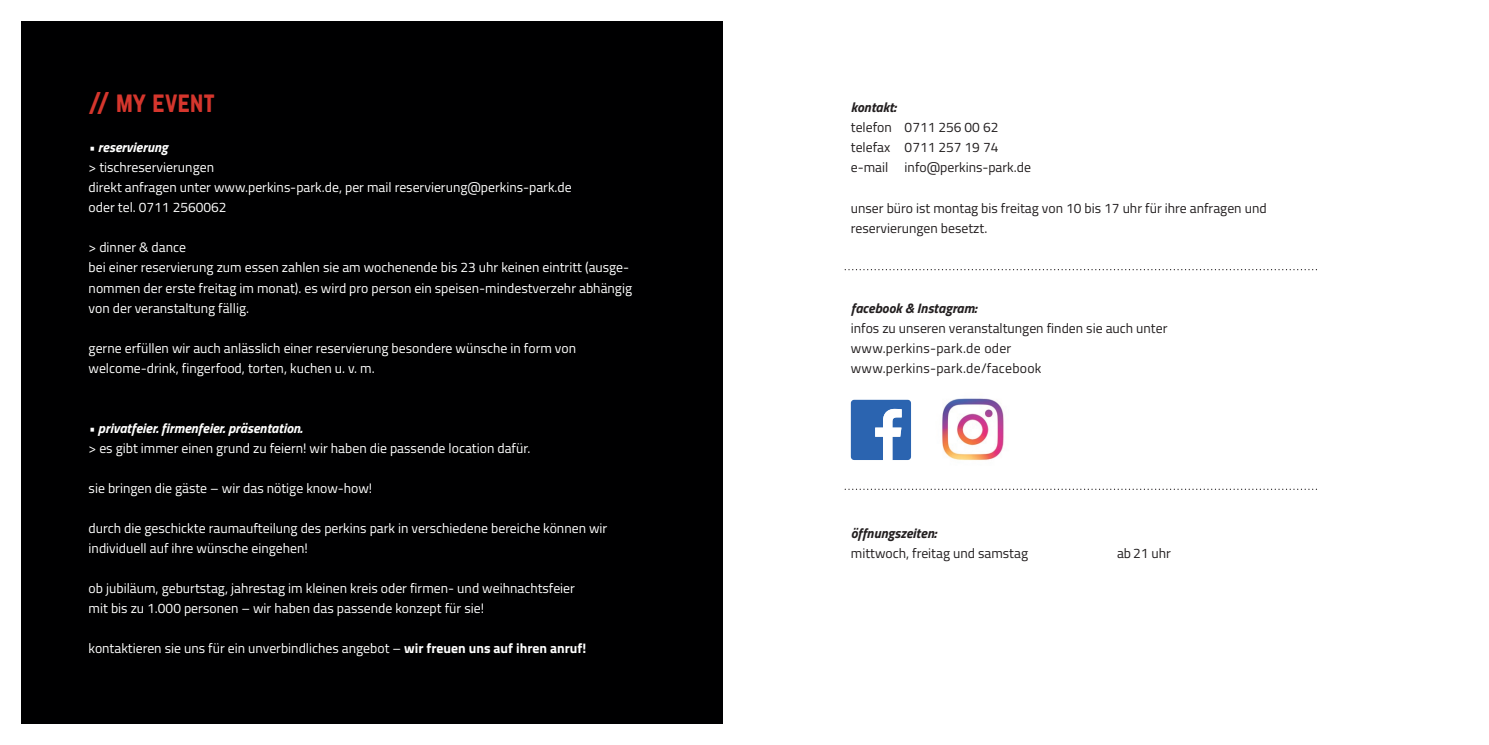
<style>
.page{position:relative;width:1489px;height:745px;background:#fff}
.page>*{position:absolute;margin:0;border:0;box-sizing:border-box;transform-origin:0 0}
.t1{font:25px "Norwester";color:#d5362d}
.t2{font:13.75px/20px "Titillium";color:#fff}
.t3{font:13.75px/20px "Titillium";color:#231f20}
.t4{font:italic 700 13.75px "Titillium";color:#fff}
.t5{font:italic 700 13.75px "Titillium";color:#231f20}
.s1{font-weight:700}
</style>
<div class="page">
<div style="left:21px;top:21px;width:702px;height:702px;background:#000001"></div>
<svg style="left:844px;top:269px;width:472px;height:1px"></svg>
<svg style="left:845px;top:488px;width:468px;height:1px"></svg>
<img style="left:942px;top:398px;width:62px;height:62px">
<svg style="left:850px;top:399px;width:61px;height:60px"></svg>
<h1 class="t1" style="left:89px;top:90px;width:128px">// MY EVENT</h1>
<p class="t4" style="left:89px;top:137px;width:81px">• reservierung</p>
<p class="t2" style="left:89px;top:157px;width:484px">&gt; tischreservierungen<br>direkt anfragen unter www.perkins-park.de, per mail reservierung@perkins-park.de oder tel. 0711 2560062</p>
<p class="t2" style="left:89px;top:237px;width:545px">&gt; dinner &amp; dance<br>bei einer reservierung zum essen zahlen sie am wochenende bis 23 uhr keinen eintritt (ausge&shy;nommen der erste freitag im monat). es wird pro person ein speisen-mindestverzehr abhängig von der veranstaltung fällig.</p>
<p class="t2" style="left:89px;top:337px;width:489px">gerne erfüllen wir auch anlässlich einer reservierung besondere wünsche in form von welcome-drink, fingerfood, torten, kuchen u. v. m.</p>
<p class="t4" style="left:89px;top:417px;width:215px">• privatfeier. firmenfeier. präsentation.</p>
<p class="t2" style="left:89px;top:437px;width:443px">&gt; es gibt immer einen grund zu feiern! wir haben die passende location dafür.</p>
<p class="t2" style="left:89px;top:477px;width:285px">sie bringen die gäste – wir das nötige know-how!</p>
<p class="t2" style="left:89px;top:517px;width:520px">durch die geschickte raumaufteilung des perkins park in verschiedene bereiche können wir individuell auf ihre wünsche eingehen!</p>
<p class="t2" style="left:89px;top:577px;width:488px">ob jubiläum, geburtstag, jahrestag im kleinen kreis oder firmen- und weihnachtsfeier mit bis zu 1.000 personen – wir haben das passende konzept für sie!</p>
<p class="t2" style="left:89px;top:637px;width:499px">kontaktieren sie uns für ein unverbindliches angebot – <span class="s1">wir freuen uns auf ihren anruf!</span></p>
<p class="t5" style="left:850px;top:97px;width:47px">kontakt:</p>
<p class="t3" style="left:850px;top:117px;width:182px">telefon 0711 256 00 62 telefax 0711 257 19 74 e-mail info@perkins-park.de</p>
<p class="t3" style="left:850px;top:197px;width:417px">unser büro ist montag bis freitag von 10 bis 17 uhr für ihre anfragen und reservierungen besetzt.</p>
<p class="t5" style="left:850px;top:297px;width:127px">facebook &amp; Instagram:</p>
<p class="t3" style="left:850px;top:317px;width:318px">infos zu unseren veranstaltungen finden sie auch unter www.perkins-park.de oder www.perkins-park.de/facebook</p>
<p class="t5" style="left:850px;top:522px;width:87px">öffnungszeiten:</p>
<p class="t3" style="left:850px;top:542px;width:179px">mittwoch, freitag und samstag</p>
<p class="t3" style="left:1117px;top:542px;width:55px">ab 21 uhr</p>
</div>
